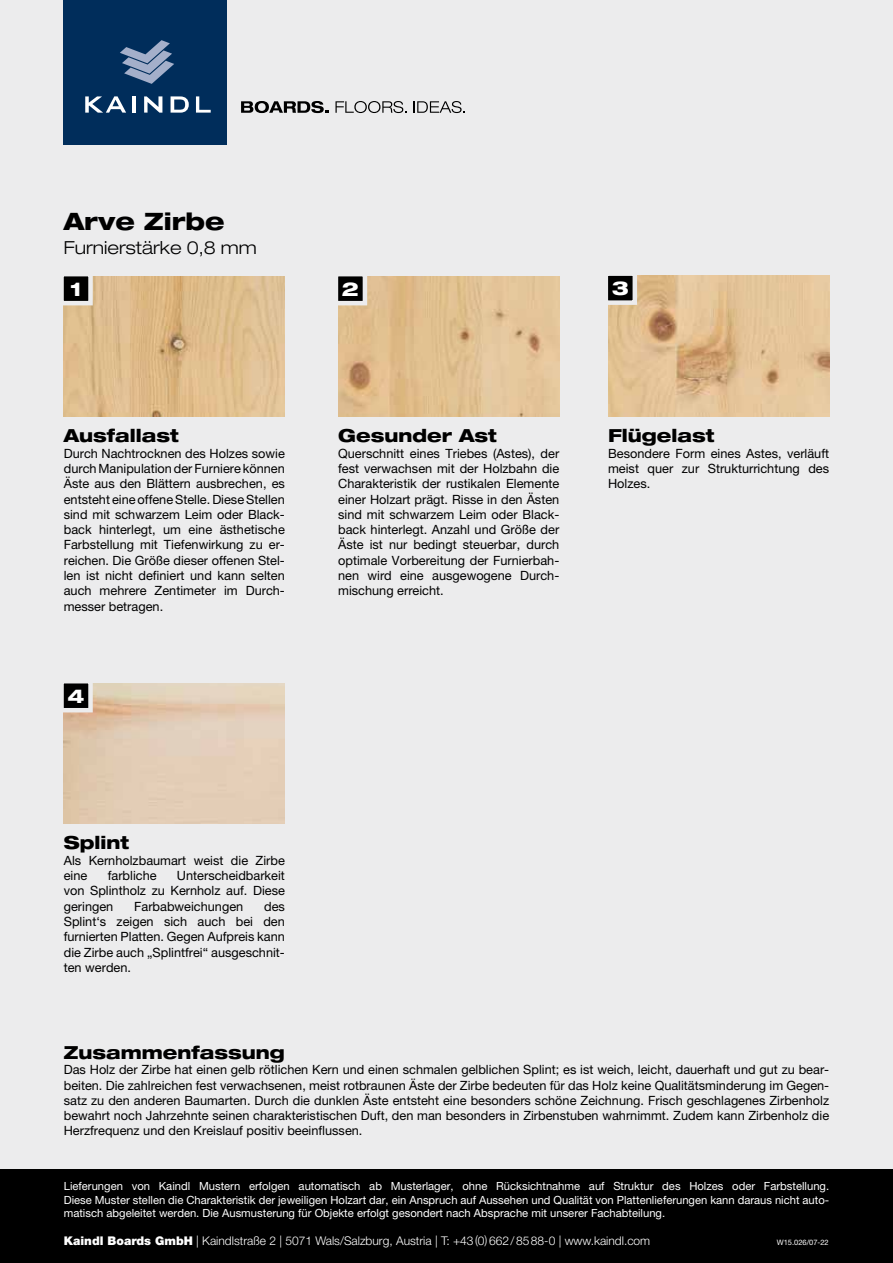
<style>
.page{position:relative;width:893px;height:1263px;background:#ececed}
.page>*{position:absolute;margin:0;border:0;box-sizing:border-box;transform-origin:0 0}
.t1{font:800 expanded 24px "Helvetica Neue LT Pro";color:#000}
.t2{font:800 expanded 19.2px "Helvetica Neue LT Pro";color:#fff}
.t3{font:800 expanded 18px "Helvetica Neue LT Pro";color:#000}
.t4{font:300 expanded 18px "Helvetica Neue LT Pro";color:#000}
.t5{font:12.75px/15.3px "Helvetica Neue LT Pro";color:#000;text-align:justify}
.t6{font:300 12px "Helvetica Neue LT Pro";color:#fff}
.t7{font:11.25px/13.5px "Helvetica Neue LT Pro";color:#fff;text-align:justify}
.t8{font:7.5px "Helvetica Neue LT Pro";color:#fff}
.s1{font-weight:900}
</style>
<div class="page">
<svg style="left:241px;top:101px;width:88px;height:12px"></svg>
<svg style="left:335px;top:101px;width:72px;height:12px"></svg>
<svg style="left:414px;top:101px;width:51px;height:12px"></svg>
<div style="left:64px;top:0;width:163px;height:145px;background:#002d5b"></div>
<svg style="left:85px;top:96px;width:41px;height:17px"></svg>
<svg style="left:144px;top:96px;width:18px;height:17px"></svg>
<svg style="left:171px;top:96px;width:18px;height:17px"></svg>
<svg style="left:196px;top:96px;width:15px;height:17px"></svg>
<hr style="left:132px;top:96px;width:3px;height:17px;background:#fff">
<svg style="left:120px;top:40px;width:54px;height:44px"></svg>
<img style="left:608px;top:276px;width:221px;height:140px">
<svg style="left:608px;top:275px;width:31px;height:32px"></svg>
<img style="left:338px;top:276px;width:221px;height:141px">
<svg style="left:338px;top:276px;width:31px;height:32px"></svg>
<img style="left:64px;top:276px;width:221px;height:141px">
<svg style="left:63px;top:276px;width:32px;height:32px"></svg>
<svg style="left:63px;top:683px;width:32px;height:32px"></svg>
<div style="left:0;top:1169px;width:893px;height:94px;background:#000"></div>
<h1 class="t1" style="left:64px;top:206px;width:162px">Arve Zirbe</h1>
<h3 class="t4" style="left:64px;top:237px;width:195px">Furnierstärke 0,8 mm</h3>
<h2 class="t2" style="left:70px;top:276px;width:13px">1</h2>
<h3 class="t3" style="left:64px;top:424px;width:117px">Ausfallast</h3>
<p class="t5" style="left:64px;top:445px;width:223px">Durch Nachtrocknen des Holzes sowie durch Manipulation der Furniere können Äste aus den Blättern ausbrechen, es entsteht eine offene Stelle. Diese Stellen sind mit schwarzem Leim oder Black&shy;back hinterlegt, um eine ästhetische Farbstellung mit Tiefenwirkung zu er&shy;reichen. Die Größe dieser offenen Stel&shy;len ist nicht definiert und kann selten auch mehrere Zentimeter im Durch&shy;messer betragen.</p>
<h2 class="t2" style="left:68px;top:683px;width:19px">4</h2>
<h2 class="t2" style="left:342px;top:276px;width:19px">2</h2>
<h2 class="t2" style="left:612px;top:276px;width:19px">3</h2>
<h3 class="t3" style="left:338px;top:424px;width:160px">Gesunder Ast</h3>
<p class="t5" style="left:338px;top:445px;width:223px">Querschnitt eines Triebes (Astes), der fest verwachsen mit der Holzbahn die Charakteristik der rustikalen Elemente einer Holzart prägt. Risse in den Ästen sind mit schwarzem Leim oder Black&shy;back hinterlegt. Anzahl und Größe der Äste ist nur bedingt steuerbar, durch optimale Vorbereitung der Furnierbah&shy;nen wird eine ausgewogene Durch&shy;mischung erreicht.</p>
<h3 class="t3" style="left:608px;top:424px;width:108px">Flügelast</h3>
<p class="t5" style="left:608px;top:445px;width:223px">Besondere Form eines Astes, verläuft meist quer zur Strukturrichtung des Holzes.</p>
<h3 class="t3" style="left:64px;top:831px;width:67px">Splint</h3>
<p class="t5" style="left:64px;top:852px;width:223px">Als Kernholzbaumart weist die Zirbe eine</p>
<p class="t5" style="left:108px;top:868px;width:50px">farbliche</p>
<p class="t5" style="left:64px;top:868px;width:223px;text-indent:113px">Unterscheidbarkeit von Splintholz zu Kernholz auf. Diese geringen</p>
<p class="t5" style="left:64px;top:898px;width:223px;text-indent:200px">des Splint‘s zeigen sich auch bei den furnierten Platten. Gegen Aufpreis kann die Zirbe auch „Splintfrei“ ausgeschnit&shy;ten werden.</p>
<p class="t5" style="left:134px;top:898px;width:111px">Farbabweichungen</p>
<h3 class="t3" style="left:64px;top:1041px;width:222px">Zusammenfassung</h3>
<p class="t5" style="left:64px;top:1062px;width:767px">Das Holz der Zirbe hat einen gelb rötlichen Kern und einen schmalen gelblichen Splint; es ist weich, leicht, dauerhaft und gut zu bear&shy;beiten. Die zahlreichen fest verwachsenen, meist rotbraunen Äste der Zirbe bedeuten für das Holz keine Qualitätsminderung im Gegen&shy;satz zu den anderen Baumarten. Durch die dunklen Äste entsteht eine besonders schöne Zeichnung. Frisch geschlagenes Zirbenholz bewahrt noch Jahrzehnte seinen charakteristischen Duft, den man besonders in Zirbenstuben wahrnimmt. Zudem kann Zirbenholz die Herzfrequenz und den Kreislauf positiv beeinflussen.</p>
<p class="t7" style="left:64px;top:1179px;width:767px">Lieferungen von Kaindl Mustern erfolgen automatisch ab Musterlager, ohne Rücksichtnahme auf Struktur des Holzes oder Farbstellung.<br>Diese Muster stellen die Charakteristik der jeweiligen Holzart dar, ein Anspruch auf Aussehen und Qualität von Plattenlieferungen kann daraus nicht auto&shy;matisch abgeleitet werden. Die Ausmusterung für Objekte erfolgt gesondert nach Absprache mit unserer Fachabteilung.</p>
<p class="t8" style="left:777px;top:1238px;width:53px">W15.026/07-22</p>
<p class="t6" style="left:64px;top:1233px;width:588px"><span class="s1">Kaindl Boards GmbH</span> | Kaindlstraße 2 | 5071 Wals/Salzburg, Austria | T: +43(0)662/8588-0 | www.kaindl.com</p>
</div>
